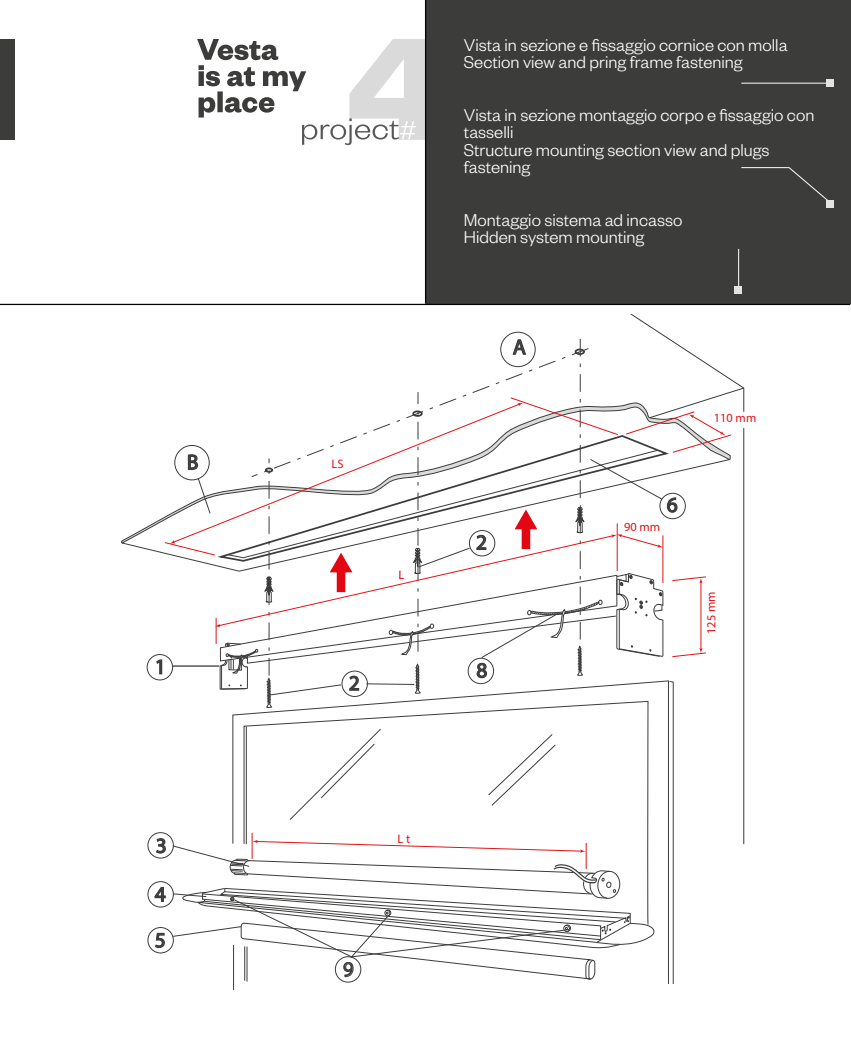
<style>
.page{position:relative;width:851px;height:1063px;background:#fff}
.page>*{position:absolute;margin:0;border:0;box-sizing:border-box;transform-origin:0 0}
.t1{font:21.12px/45.9px "Myriad Pro";color:#3c3c3b}
.t2{font:300 18.75px/17.5px "Founders Grotesk";color:#fff}
.t3{font:12.38px "Myriad Pro";letter-spacing:-.005em;color:#e21317}
</style>
<div class="page">
<div style="left:0;top:39px;width:14px;height:101px;background:#3c3c3b"></div>
<div style="left:425px;top:0;width:425px;height:304px;background:#3c3c3b"></div>
<svg style="left:197px;top:39px;width:228px;height:106px"></svg>
<hr style="left:233px;top:945px;width:1px;height:45px;background:#3c3c3b">
<div style="left:147px;top:832px;width:27px;height:27px;border:1px solid #3c3c3b;border-radius:50%"></div>
<svg style="left:147px;top:653px;width:26px;height:25px"></svg>
<div style="left:147px;top:881px;width:27px;height:27px;border:1px solid #3c3c3b;border-radius:50%"></div>
<div style="left:147px;top:927px;width:27px;height:26px;border:1px solid #3c3c3b;border-radius:50%"></div>
<div style="left:147px;top:654px;width:26px;height:26px;border:1px solid #3c3c3b;border-radius:50%"></div>
<hr style="left:0;top:304px;width:850px;height:1px;background:#000">
<hr style="left:741px;top:83px;width:90px;height:1px;background:#fff">
<div style="left:826px;top:79px;width:7px;height:7px;background:#e3e3e3"></div>
<svg style="left:741px;top:167px;width:87px;height:33px"></svg>
<div style="left:826px;top:200px;width:7px;height:7px;background:#e3e3e3"></div>
<hr style="left:738px;top:249px;width:1px;height:41px;background:#fff">
<div style="left:734px;top:286px;width:7px;height:8px;background:#e3e3e3"></div>
<hr style="left:425px;top:0;width:1px;height:303px;background:#000">
<svg style="left:154px;top:315px;width:590px;height:670px"></svg>
<p class="t1" style="left:187px;top:439px;width:13px">B</p>
<p class="t1" style="left:155px;top:643px;width:12px">1</p>
<p class="t1" style="left:156px;top:822px;width:12px">3</p>
<p class="t1" style="left:155px;top:871px;width:12px">4<br>5</p>
<p class="t1" style="left:349px;top:660px;width:12px">2</p>
<p class="t2" style="left:464px;top:35px;width:325px">Vista in sezione e fissaggio cornice con molla<br>Section view and pring frame fastening</p>
<p class="t2" style="left:464px;top:105px;width:352px">Vista in sezione montaggio corpo e fissaggio con tasselli<br>Structure mounting section view and plugs fastening</p>
<p class="t2" style="left:464px;top:210px;width:220px">Montaggio sistema ad incasso<br>Hidden system mounting</p>
<p class="t1" style="left:513px;top:324px;width:14px">A</p>
<p class="t1" style="left:476px;top:519px;width:12px">2</p>
<p class="t1" style="left:476px;top:647px;width:12px">8</p>
<p class="t3" style="left:713px;top:410px;width:44px">110 mm</p>
<p class="t3" style="left:624px;top:520px;width:38px">90 mm</p>
<p class="t1" style="left:666px;top:482px;width:12px">6</p>
<p class="t3" style="left:703px;top:634px;width:44px;rotate:-90deg">125 mm</p>
<p class="t1" style="left:343px;top:946px;width:12px">9</p>
</div>
